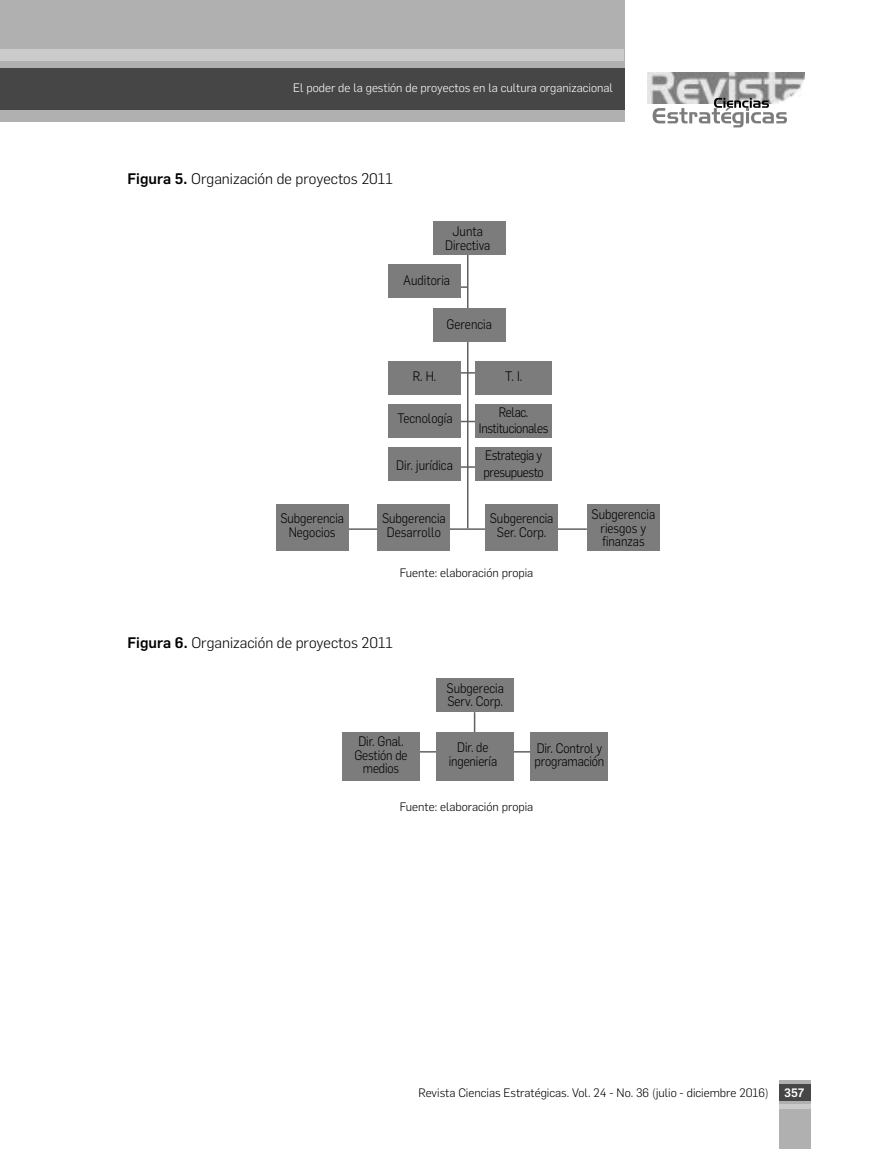
<style>
.page{position:relative;width:893px;height:1149px;background:#fff}
.page>*{position:absolute;margin:0;border:0;box-sizing:border-box;transform-origin:0 0}
.t1{font:300 15px "Flama";color:#000}
.t2{font:300 13.5px/13.5px "Flama";color:#000;text-align:center;scale:.9 1}
.t3{font:300 13.5px/16.2px "Flama";letter-spacing:-.03em;color:#000;text-align:center;scale:.9 1}
.t4{font:300 12px "Flama";color:#000}
.t5{font:300 12px "Flama";color:#fff}
.t6{font:500 12px "Flama";color:#fff}
.s1{font-weight:500}
</style>
<div class="page">
<div style="left:779px;top:1079px;width:31px;height:69px;background:#b0b0b0"></div>
<div style="left:0;top:0;width:625px;height:122px;background:#b0b0b0"></div>
<svg style="left:779px;top:1104px;width:31px;height:3px"></svg>
<div style="left:779px;top:1083px;width:31px;height:16px;background:#464646"></div>
<img style="left:647px;top:72px;width:157px;height:31px">
<svg style="left:653px;top:98px;width:134px;height:29px"></svg>
<div style="left:0;top:68px;width:625px;height:41px;background:#464646"></div>
<div style="left:0;top:49px;width:624px;height:12px;background:#cbcbcb"></div>
<hr style="left:467px;top:253px;width:1px;height:275px;background:#616161">
<svg style="left:461px;top:286px;width:6px;height:2px"></svg>
<svg style="left:461px;top:372px;width:14px;height:1px"></svg>
<hr style="left:456px;top:420px;width:22px;height:2px;background:#616161">
<svg style="left:461px;top:466px;width:14px;height:1px"></svg>
<hr style="left:342px;top:528px;width:245px;height:1px;background:#616161">
<div style="left:433px;top:221px;width:73px;height:33px;background:#7c7c7c"></div>
<div style="left:388px;top:264px;width:73px;height:34px;background:#7c7c7c"></div>
<div style="left:433px;top:308px;width:73px;height:34px;background:#7c7c7c"></div>
<div style="left:388px;top:404px;width:73px;height:33px;background:#7c7c7c"></div>
<div style="left:388px;top:361px;width:73px;height:33px;background:#7c7c7c"></div>
<div style="left:475px;top:361px;width:77px;height:33px;background:#7c7c7c"></div>
<div style="left:475px;top:404px;width:77px;height:33px;background:#7c7c7c"></div>
<div style="left:388px;top:447px;width:73px;height:34px;background:#7c7c7c"></div>
<div style="left:475px;top:447px;width:77px;height:34px;background:#7c7c7c"></div>
<div style="left:587px;top:504px;width:73px;height:46px;background:#7c7c7c"></div>
<div style="left:485px;top:504px;width:73px;height:46px;background:#7c7c7c"></div>
<div style="left:377px;top:504px;width:73px;height:46px;background:#7c7c7c"></div>
<div style="left:276px;top:504px;width:73px;height:46px;background:#7c7c7c"></div>
<svg style="left:473px;top:712px;width:3px;height:20px"></svg>
<hr style="left:413px;top:750px;width:118px;height:2px;background:#616161">
<div style="left:436px;top:678px;width:78px;height:34px;background:#7c7c7c"></div>
<div style="left:342px;top:732px;width:78px;height:48px;background:#7c7c7c"></div>
<div style="left:436px;top:732px;width:78px;height:48px;background:#7c7c7c"></div>
<div style="left:531px;top:732px;width:77px;height:48px;background:#7c7c7c"></div>
<p class="t5" style="left:293px;top:80px;width:321px">El poder de la gestión de proyectos en la cultura organizacional</p>
<p class="t1" style="left:128px;top:169px;width:267px"><span class="s1">Figura 5.</span> Organización de proyectos 2011</p>
<p class="t2" style="left:445px;top:224px;width:52px">Junta<br>Directiva</p>
<p class="t2" style="left:403px;top:273px;width:53px">Auditoria</p>
<p class="t2" style="left:446px;top:316px;width:52px">Gerencia</p>
<p class="t2" style="left:413px;top:368px;width:28px">R. H.</p>
<p class="t2" style="left:505px;top:368px;width:21px">T. I.</p>
<p class="t2" style="left:397px;top:410px;width:63px">Tecnología</p>
<p class="t3" style="left:479px;top:403px;width:79px">Relac.<br>Institucionales</p>
<p class="t3" style="left:484px;top:446px;width:68px;text-align:left">Estrategia y presupuesto</p>
<p class="t2" style="left:396px;top:457px;width:64px">Dir. jurídica</p>
<p class="t2" style="left:382px;top:511px;width:72px">Subgerencia<br>Desarrollo</p>
<p class="t2" style="left:591px;top:506px;width:72px">Subgerencia riesgos y finanzas</p>
<p class="t2" style="left:280px;top:511px;width:72px">Subgerencia<br>Negocios</p>
<p class="t2" style="left:490px;top:511px;width:72px">Subgerencia<br>Ser. Corp.</p>
<p class="t4" style="left:400px;top:564px;width:135px">Fuente: elaboración propia</p>
<p class="t1" style="left:128px;top:632px;width:267px"><span class="s1">Figura 6.</span> Organización de proyectos 2011</p>
<p class="t2" style="left:447px;top:680px;width:65px;text-align:left">Subgerecia<br>Serv. Corp.</p>
<p class="t2" style="left:354px;top:733px;width:61px">Dir. Gnal.<br>Gestión de medios</p>
<p class="t2" style="left:449px;top:739px;width:55px">Dir. de ingeniería</p>
<p class="t2" style="left:535px;top:740px;width:79px;text-align:left">Dir. Control y programación</p>
<p class="t4" style="left:400px;top:798px;width:135px">Fuente: elaboración propia</p>
<p class="t4" style="left:418px;top:1084px;width:352px">Revista Ciencias Estratégicas. Vol. 24 - No. 36 (julio - diciembre 2016)</p>
<p class="t6" style="left:784px;top:1083px;width:22px">357</p>
</div>
